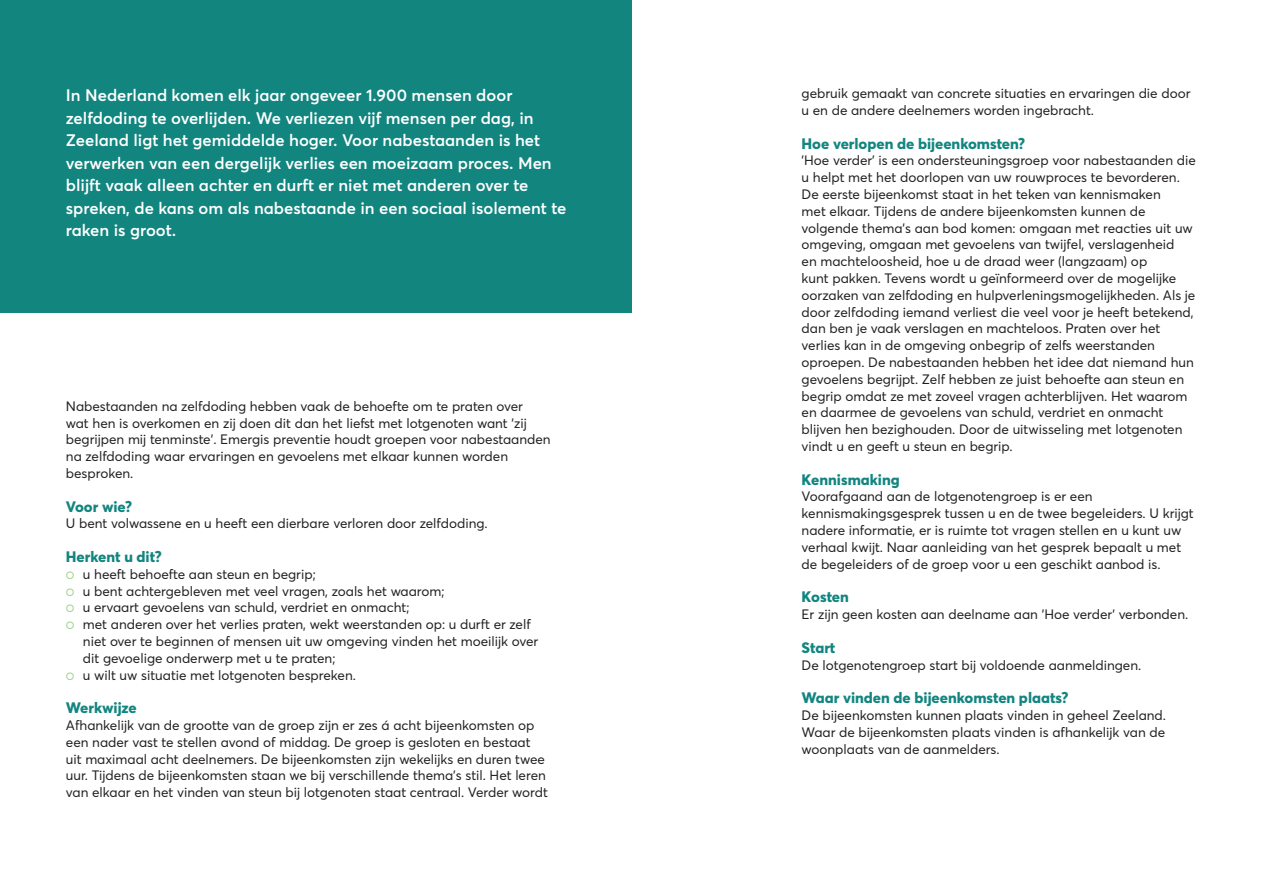
<style>
.page{position:relative;width:1263px;height:893px;background:#fff}
.page>*{position:absolute;margin:0;border:0;box-sizing:border-box;transform-origin:0 0}
.Inleiding{font:600 16.5px/22.5px "Averta";color:#fff}
.t1{font:800 15px "Averta";color:#12857f}
.Tekst{font:13.5px/16.8px "Averta";color:#231f20}
.s1{color:#9fd08a}
</style>
<div class="page">
<div style="left:0;top:0;width:631px;height:313px;background:#12857f"></div>
<p class="Inleiding" style="left:66px;top:83px;width:502px">In Nederland komen elk jaar ongeveer 1.900 mensen door zelfdoding te overlijden. We verliezen vijf mensen per dag, in Zeeland ligt het gemiddelde hoger. Voor nabestaanden is het verwerken van een dergelijk verlies een moeizaam proces. Men blijft vaak alleen achter en durft er niet met anderen over te spreken, de kans om als nabestaande in een sociaal isolement te raken is groot.</p>
<p class="Tekst" style="left:66px;top:397px;width:486px">Nabestaanden na zelfdoding hebben vaak de behoefte om te praten over<br>wat hen is overkomen en zij doen dit dan het liefst met lotgenoten want 'zij begrijpen mij tenminste'. Emergis preventie houdt groepen voor nabestaanden na zelfdoding waar ervaringen en gevoelens met elkaar kunnen worden besproken.</p>
<p class="t1" style="left:66px;top:496px;width:68px">Voor wie?</p>
<p class="Tekst" style="left:66px;top:515px;width:423px">U bent volwassene en u heeft een dierbare verloren door zelfdoding.</p>
<p class="t1" style="left:66px;top:546px;width:97px">Herkent u dit?</p>
<p class="Tekst" style="left:66px;top:565px;width:251px"><span class="s1">○</span> u heeft behoefte aan steun en begrip;</p>
<p class="Tekst" style="left:66px;top:582px;width:380px"><span class="s1">○</span> u bent achtergebleven met veel vragen, zoals het waarom;</p>
<p class="Tekst" style="left:66px;top:599px;width:345px"><span class="s1">○</span> u ervaart gevoelens van schuld, verdriet en onmacht;</p>
<p class="Tekst" style="left:83px;top:615px;width:457px;text-indent:-17px"><span class="s1">○</span> met anderen over het verlies praten, wekt weerstanden op: u durft er zelf niet over te beginnen of mensen uit uw omgeving vinden het moeilijk over dit gevoelige onderwerp met u te praten;</p>
<p class="Tekst" style="left:66px;top:666px;width:292px"><span class="s1">○</span> u wilt uw situatie met lotgenoten bespreken.</p>
<p class="t1" style="left:66px;top:697px;width:72px">Werkwijze</p>
<p class="Tekst" style="left:66px;top:716px;width:483px">Afhankelijk van de grootte van de groep zijn er zes á acht bijeenkomsten op een nader vast te stellen avond of middag. De groep is gesloten en bestaat uit maximaal acht deelnemers. De bijeenkomsten zijn wekelijks en duren twee uur. Tijdens de bijeenkomsten staan we bij verschillende thema's stil. Het leren van elkaar en het vinden van steun bij lotgenoten staat centraal. Verder wordt</p>
<p class="Tekst" style="left:801px;top:85px;width:390px">gebruik gemaakt van concrete situaties en ervaringen die door u en de andere deelnemers worden ingebracht.</p>
<p class="t1" style="left:801px;top:133px;width:225px">Hoe verlopen de bijeenkomsten?</p>
<p class="Tekst" style="left:801px;top:152px;width:396px">'Hoe verder' is een ondersteuningsgroep voor nabestaanden die u helpt met het doorlopen van uw rouwproces te bevorderen.<br>De eerste bijeenkomst staat in het teken van kennismaken<br>met elkaar. Tijdens de andere bijeenkomsten kunnen de volgende thema's aan bod komen: omgaan met reacties uit uw omgeving, omgaan met gevoelens van twijfel, verslagenheid<br>en machteloosheid, hoe u de draad weer (langzaam) op<br>kunt pakken. Tevens wordt u geïnformeerd over de mogelijke oorzaken van zelfdoding en hulpverleningsmogelijkheden. Als je door zelfdoding iemand verliest die veel voor je heeft betekend, dan ben je vaak verslagen en machteloos. Praten over het verlies kan in de omgeving onbegrip of zelfs weerstanden oproepen. De nabestaanden hebben het idee dat niemand hun gevoelens begrijpt. Zelf hebben ze juist behoefte aan steun en begrip omdat ze met zoveel vragen achterblijven. Het waarom en daarmee de gevoelens van schuld, verdriet en onmacht blijven hen bezighouden. Door de uitwisseling met lotgenoten vindt u en geeft u steun en begrip.</p>
<p class="t1" style="left:801px;top:469px;width:100px">Kennismaking</p>
<p class="Tekst" style="left:801px;top:488px;width:394px">Voorafgaand aan de lotgenotengroep is er een kennismakingsgesprek tussen u en de twee begeleiders. U krijgt nadere informatie, er is ruimte tot vragen stellen en u kunt uw verhaal kwijt. Naar aanleiding van het gesprek bepaalt u met de begeleiders of de groep voor u een geschikt aanbod is.</p>
<p class="t1" style="left:801px;top:586px;width:49px">Kosten</p>
<p class="Tekst" style="left:801px;top:605px;width:388px">Er zijn geen kosten aan deelname aan 'Hoe verder' verbonden.</p>
<p class="t1" style="left:801px;top:637px;width:35px">Start</p>
<p class="Tekst" style="left:801px;top:656px;width:341px">De lotgenotengroep start bij voldoende aanmeldingen.</p>
<p class="t1" style="left:801px;top:687px;width:268px">Waar vinden de bijeenkomsten plaats?</p>
<p class="Tekst" style="left:801px;top:706px;width:366px;text-align:justify">De bijeenkomsten kunnen plaats vinden in geheel Zeeland.<br>Waar de bijeenkomsten plaats vinden is afhankelijk van de woonplaats van de aanmelders.</p>
</div>
